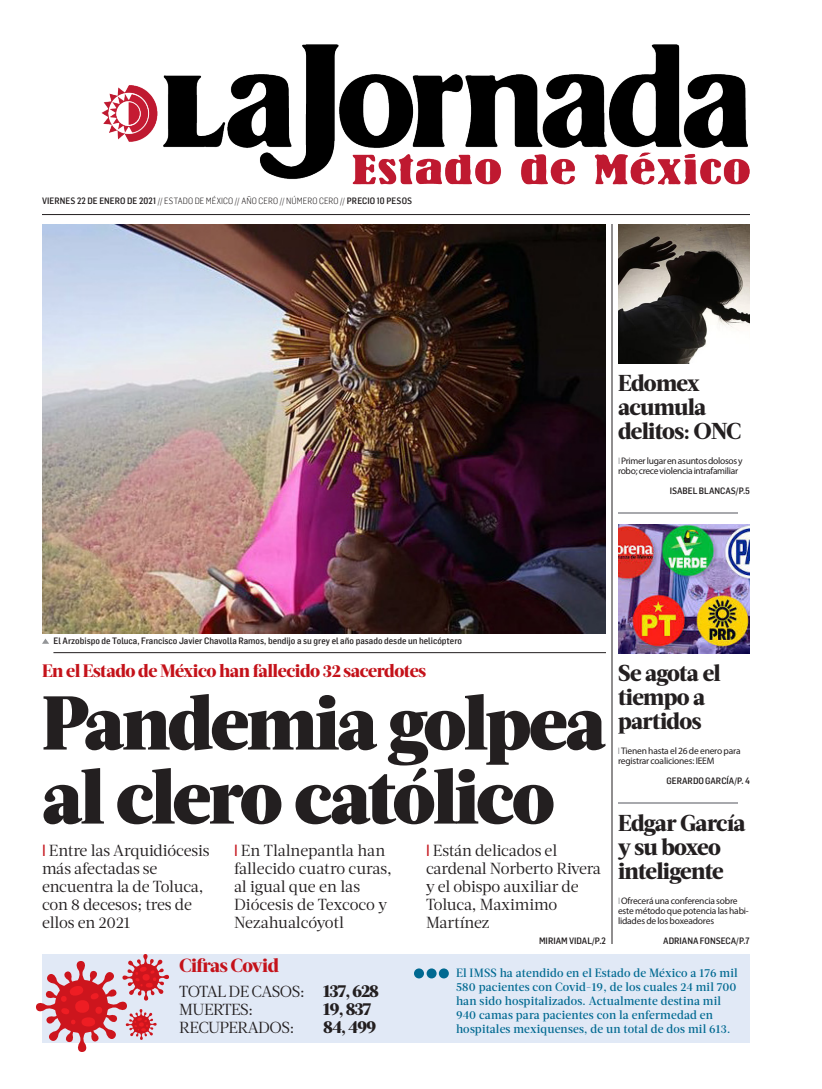
<style>
.page{position:relative;width:822px;height:1089px;background:#fff}
.page>*{position:absolute;margin:0;border:0;box-sizing:border-box;transform-origin:0 0}
.t1{font:900 76px/74px "Acta Deck";letter-spacing:-.03em;color:#231f20}
.t2{font:800 23px/24px "Acta Deck";letter-spacing:-.03em;color:#231f20}
.t3{font:800 19px "Acta Headline";letter-spacing:-.025em;color:#c4121a}
.t4{font:800 18px "Acta Headline";letter-spacing:-.025em;color:#c4121a}
.t5{font:800 18px "Acta Deck";letter-spacing:-.06em;color:#231f20}
.t6{font:16px/18px "Acta Deck";letter-spacing:-.01em;color:#231f20}
.t7{font:16px/18px "Acta Deck";letter-spacing:-.035em;color:#231f20}
.t8{font:500 12px/14px "Acta Deck";letter-spacing:.015em;color:#006991}
.t9{font:9.5px/10px "Myriad Pro";letter-spacing:-.02em;color:#231f20}
.t10{font:500 9px "Flama Semicondensed";color:#231f20}
.t11{font:300 9px "Flama Semicondensed";letter-spacing:.01em;color:#231f20}
.s1{font-weight:500}
.s2{font-size:9px;color:#939598}
.s3{font-family:"Myriad Pro";color:#c4121a}
.s4{font-weight:800;font-size:18px}
</style>
<div class="page">
<img style="left:101px;top:45px;width:649px;height:139px">
<hr style="left:42px;top:214px;width:708px;height:1px;background:#231f20">
<hr style="left:618px;top:512px;width:120px;height:2px;background:#a8a9ad">
<hr style="left:618px;top:802px;width:120px;height:2px;background:#a8a9ad">
<div style="left:42px;top:955px;width:708px;height:88px;background:#e1e9f6"></div>
<svg style="left:36px;top:954px;width:133px;height:98px"></svg>
<img style="left:42px;top:224px;width:564px;height:410px">
<hr style="left:612px;top:224px;width:1px;height:720px;background:#231f20">
<div style="left:427px;top:968px;width:10px;height:10px;background:#006991;border-radius:50%"></div>
<div style="left:414px;top:968px;width:10px;height:10px;background:#006991;border-radius:50%"></div>
<div style="left:439px;top:968px;width:10px;height:10px;background:#006991;border-radius:50%"></div>
<hr style="left:53px;top:652px;width:553px;height:1px;background:#231f20">
<svg style="left:42px;top:639px;width:7px;height:5px"></svg>
<img style="left:618px;top:224px;width:132px;height:140px">
<img style="left:618px;top:524px;width:132px;height:130px">
<p class="t11" style="left:42px;top:195px;width:372px"><span class="s1">VIERNES 22 DE ENERO DE 2021</span> // ESTADO DE MÉXICO // AÑO CERO // NÚMERO CERO // <span class="s1">PRECIO 10 PESOS</span></p>
<h2 class="t2" style="left:618px;top:371px;width:125px">Edomex acumula delitos: ONC</h2>
<p class="t9" style="left:618px;top:456px;width:126px"><span class="s2">l</span> Primer lugar en asuntos dolosos y robo; crece violencia intrafamiliar</p>
<p class="t10" style="left:670px;top:485px;width:82px">ISABEL BLANCAS/P.5</p>
<p class="t10" style="left:53px;top:635px;width:410px">El Arzobispo de Toluca, Francisco Javier Chavolla Ramos, bendijo a su grey el año pasado desde un helicóptero</p>
<p class="t4" style="left:42px;top:660px;width:386px">En el Estado de México han fallecido 32 sacerdotes</p>
<h1 class="t1" style="left:42px;top:687px;width:565px">Pandemia golpea al clero católico</h1>
<p class="t6" style="left:42px;top:842px;width:169px"><span class="s3">l</span> Entre las Arquidiócesis más afectadas se encuentra la de Toluca, con 8 decesos; tres de ellos en 2021</p>
<p class="t6" style="left:234px;top:842px;width:159px"><span class="s3">l</span> En Tlalnepantla han fallecido cuatro curas, al igual que en las<br>Diócesis de Texcoco y<br>Nezahualcóyotl</p>
<p class="t6" style="left:426px;top:842px;width:177px"><span class="s3">l</span> Están delicados el cardenal Norberto Rivera y el obispo auxiliar de<br>Toluca, Maximimo<br>Martínez</p>
<p class="t10" style="left:539px;top:935px;width:68px">MIRIAM VIDAL/P.2</p>
<h2 class="t2" style="left:618px;top:661px;width:104px">Se agota el tiempo a partidos</h2>
<p class="t9" style="left:618px;top:746px;width:124px"><span class="s2">l</span> Tienen hasta el 26 de enero para registrar coaliciones: IEEM</p>
<p class="t10" style="left:666px;top:775px;width:85px">GERARDO GARCÍA/P. 4</p>
<h2 class="t2" style="left:618px;top:811px;width:129px">Edgar García y su boxeo inteligente</h2>
<p class="t9" style="left:618px;top:896px;width:132px"><span class="s2">l</span> Ofrecerá una conferencia sobre este método que potencia las habi&shy;lidades de los boxeadores</p>
<p class="t10" style="left:663px;top:935px;width:88px">ADRIANA FONSECA/P.7</p>
<p class="t3" style="left:179px;top:954px;width:101px">Cifras Covid</p>
<p class="t7" style="left:179px;top:982px;width:201px">TOTAL DE CASOS: <span class="s4">137, 628<br></span>MUERTES:</p>
<p class="t5" style="left:323px;top:998px;width:50px">19, 837</p>
<p class="t7" style="left:179px;top:1018px;width:117px">RECUPERADOS:</p>
<p class="t5" style="left:323px;top:1016px;width:55px">84, 499</p>
<p class="t8" style="left:456px;top:966px;width:283px">El IMSS ha atendido en el Estado de México a 176 mil 580 pacientes con Covid-19, de los cuales 24 mil 700 han sido hospitalizados. Actualmente destina mil 940 camas para pacientes con la enfermedad en hospitales mexiquenses, de un total de dos mil 613.</p>
</div>
